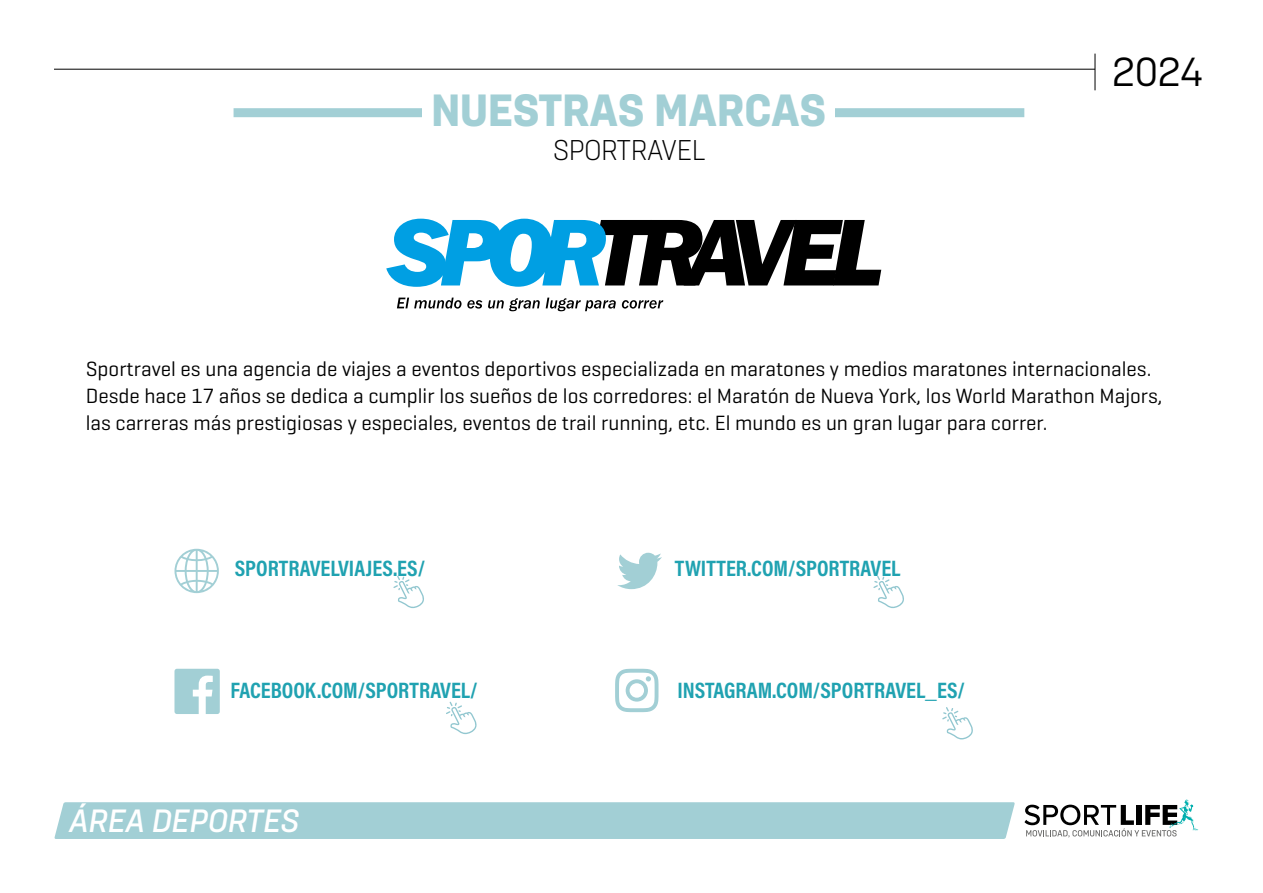
<style>
.page{position:relative;width:1263px;height:893px;background:#fff}
.page>*{position:absolute;margin:0;border:0;box-sizing:border-box;transform-origin:0 0}
.t1{font:700 45px "Hurme FIN1 a";letter-spacing:-.005em;color:#a2cfd5}
.t2{font:40.5px "Hurme FIN1 a";color:#000}
.t3{font:italic 500 32.1px "Hurme FIN1 a";color:#fff}
.t4{font:300 28.5px "Hurme FIN1 a";color:#000}
.t5{font:700 22.5px "Acumin Pro Cond";color:#20a2b1}
.t6{font:21px/27px "Geogrotesque";color:#000}
</style>
<div class="page">
<hr style="left:54px;top:69px;width:1041px;height:1px;background:#000">
<div style="left:54px;top:802px;width:961px;height:37px;background:#a2cfd5"></div>
<svg style="left:1024px;top:799px;width:174px;height:38px"></svg>
<hr style="left:1095px;top:54px;width:1px;height:36px;background:#000">
<div style="left:234px;top:108px;width:790px;height:9px;background:#a2cfd5"></div>
<div style="left:423px;top:90px;width:412px;height:44px;background:#fff"></div>
<svg style="left:386px;top:219px;width:495px;height:68px"></svg>
<svg style="left:397px;top:298px;width:64px;height:11px"></svg>
<svg style="left:467px;top:300px;width:15px;height:9px"></svg>
<svg style="left:488px;top:298px;width:52px;height:13px"></svg>
<svg style="left:546px;top:298px;width:70px;height:13px"></svg>
<svg style="left:622px;top:300px;width:41px;height:9px"></svg>
<svg style="left:393px;top:576px;width:31px;height:32px"></svg>
<svg style="left:873px;top:576px;width:31px;height:32px"></svg>
<svg style="left:446px;top:702px;width:31px;height:32px"></svg>
<svg style="left:942px;top:707px;width:31px;height:32px"></svg>
<svg style="left:174px;top:669px;width:46px;height:45px"></svg>
<svg style="left:617px;top:553px;width:45px;height:36px"></svg>
<svg style="left:174px;top:549px;width:45px;height:44px"></svg>
<svg style="left:615px;top:669px;width:43px;height:43px"></svg>
<h1 class="t1" style="left:431px;top:82px;width:396px">NUESTRAS MARCAS</h1>
<h3 class="t4" style="left:553px;top:132px;width:154px">SPORTRAVEL</h3>
<h2 class="t2" style="left:1112px;top:46px;width:93px">2024</h2>
<p class="t6" style="left:86px;top:355px;width:1078px">Sportravel es una agencia de viajes a eventos deportivos especializada en maratones y medios maratones internacionales.<br>Desde hace 17 años se dedica a cumplir los sueños de los corredores: el Maratón de Nueva York, los World Marathon Majors, las carreras más prestigiosas y especiales, eventos de trail running, etc. El mundo es un gran lugar para correr.</p>
<p class="t5" style="left:235px;top:553px;width:192px">SPORTRAVELVIAJES.ES/</p>
<p class="t5" style="left:675px;top:553px;width:227px">TWITTER.COM/SPORTRAVEL</p>
<p class="t5" style="left:231px;top:676px;width:249px">FACEBOOK.COM/SPORTRAVEL/</p>
<p class="t5" style="left:677px;top:676px;width:289px">INSTAGRAM.COM/SPORTRAVEL_ES/</p>
<h3 class="t3" style="left:69px;top:800px;width:232px">ÁREA DEPORTES</h3>
</div>
